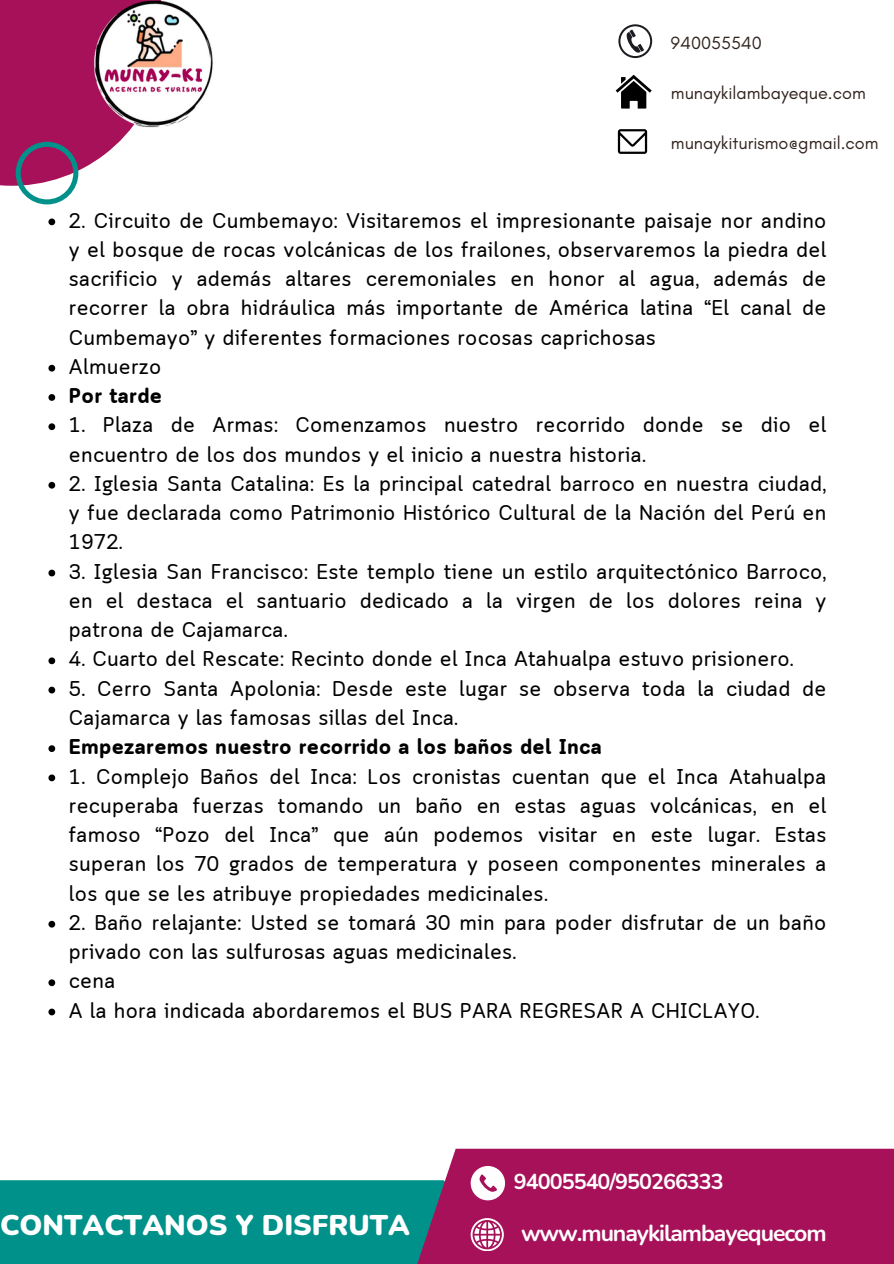
<style>
.page{position:relative;width:894px;height:1264px;background:#fff}
.page>*{position:absolute;margin:0;border:0;box-sizing:border-box;transform-origin:0 0}
.t1{font:900 28.5px "Nunito";color:#fff}
.t2{font:700 23.1px "Nunito";letter-spacing:-.045em;color:#fff}
.t3{font:700 21.6px "Nunito";letter-spacing:-.045em;color:#fff}
.t4{font:21.3px/29.2px "Cloud Soft";letter-spacing:.015em;color:#000;text-align:justify}
.t5{font:700 21.3px "Cloud Soft";letter-spacing:.015em;color:#000}
.t6{font:18px "Glacial Indifference";color:#32231f}
</style>
<div class="page">
<div style="left:0;top:1180px;width:567px;height:83px;background:#00918a"></div>
<div style="left:412px;top:1148px;width:481px;height:115px;background:#a71159"></div>
<svg style="left:470px;top:1218px;width:33px;height:32px"></svg>
<div style="left:470px;top:1165px;width:35px;height:35px;background:#fff;border-radius:50%"></div>
<svg style="left:479px;top:1174px;width:17px;height:17px"></svg>
<svg style="left:0;top:0;width:131px;height:204px"></svg>
<img style="left:89px;top:0;width:124px;height:129px">
<svg style="left:48px;top:218px;width:7px;height:7px"></svg>
<svg style="left:48px;top:365px;width:7px;height:6px"></svg>
<svg style="left:48px;top:394px;width:7px;height:7px"></svg>
<svg style="left:48px;top:423px;width:7px;height:7px"></svg>
<svg style="left:48px;top:482px;width:7px;height:6px"></svg>
<svg style="left:48px;top:569px;width:7px;height:7px"></svg>
<svg style="left:48px;top:657px;width:7px;height:7px"></svg>
<svg style="left:48px;top:686px;width:7px;height:7px"></svg>
<svg style="left:48px;top:745px;width:7px;height:7px"></svg>
<svg style="left:48px;top:774px;width:7px;height:7px"></svg>
<svg style="left:48px;top:920px;width:7px;height:7px"></svg>
<svg style="left:48px;top:979px;width:7px;height:7px"></svg>
<svg style="left:48px;top:1008px;width:7px;height:7px"></svg>
<svg style="left:615px;top:75px;width:36px;height:34px"></svg>
<svg style="left:617px;top:129px;width:30px;height:25px"></svg>
<svg style="left:618px;top:24px;width:34px;height:34px"></svg>
<p class="t6" style="left:670px;top:31px;width:92px">940055540</p>
<p class="t6" style="left:670px;top:82px;width:196px">munaykilambayeque.com</p>
<p class="t6" style="left:670px;top:132px;width:209px">munaykiturismo@gmail.com</p>
<p class="t4" style="left:69px;top:207px;width:758px">2. Circuito de Cumbemayo: Visitaremos el impresionante paisaje nor andino y el bosque de rocas volcánicas de los frailones, observaremos la piedra del sacrificio y además altares ceremoniales en honor al agua, además de recorrer la obra hidráulica más importante de América latina “El canal de Cumbemayo” y diferentes formaciones rocosas caprichosas</p>
<p class="t4" style="left:69px;top:354px;width:94px">Almuerzo</p>
<p class="t5" style="left:69px;top:383px;width:95px">Por tarde</p>
<p class="t4" style="left:69px;top:412px;width:758px">1. Plaza de Armas: Comenzamos nuestro recorrido donde se dio el encuentro de los dos mundos y el inicio a nuestra historia.</p>
<p class="t4" style="left:69px;top:471px;width:758px">2. Iglesia Santa Catalina: Es la principal catedral barroco en nuestra ciudad, y fue declarada como Patrimonio Histórico Cultural de la Nación del Perú en 1972.</p>
<p class="t4" style="left:69px;top:558px;width:758px">3. Iglesia San Francisco: Este templo tiene un estilo arquitectónico Barroco, en el destaca el santuario dedicado a la virgen de los dolores reina y patrona de Cajamarca.</p>
<p class="t4" style="left:69px;top:646px;width:726px">4. Cuarto del Rescate: Recinto donde el Inca Atahualpa estuvo prisionero.</p>
<p class="t4" style="left:69px;top:675px;width:758px">5. Cerro Santa Apolonia: Desde este lugar se observa toda la ciudad de<br>Cajamarca y las famosas sillas del Inca.</p>
<p class="t5" style="left:69px;top:734px;width:534px">Empezaremos nuestro recorrido a los baños del Inca</p>
<p class="t4" style="left:69px;top:763px;width:758px">1. Complejo Baños del Inca: Los cronistas cuentan que el Inca Atahualpa recuperaba fuerzas tomando un baño en estas aguas volcánicas, en el famoso “Pozo del Inca” que aún podemos visitar en este lugar. Estas superan los 70 grados de temperatura y poseen componentes minerales a los que se les atribuye propiedades medicinales.</p>
<p class="t4" style="left:69px;top:909px;width:758px">2. Baño relajante: Usted se tomará 30 min para poder disfrutar de un baño privado con las sulfurosas aguas medicinales.</p>
<p class="t4" style="left:69px;top:968px;width:48px">cena</p>
<p class="t4" style="left:69px;top:997px;width:692px">A la hora indicada abordaremos el BUS PARA REGRESAR A CHICLAYO.</p>
<p class="t3" style="left:514px;top:1167px;width:211px">94005540/950266333</p>
<p class="t1" style="left:0;top:1206px;width:411px">CONTACTANOS Y DISFRUTA</p>
<p class="t2" style="left:521px;top:1217px;width:307px">www.munaykilambayequecom</p>
</div>
